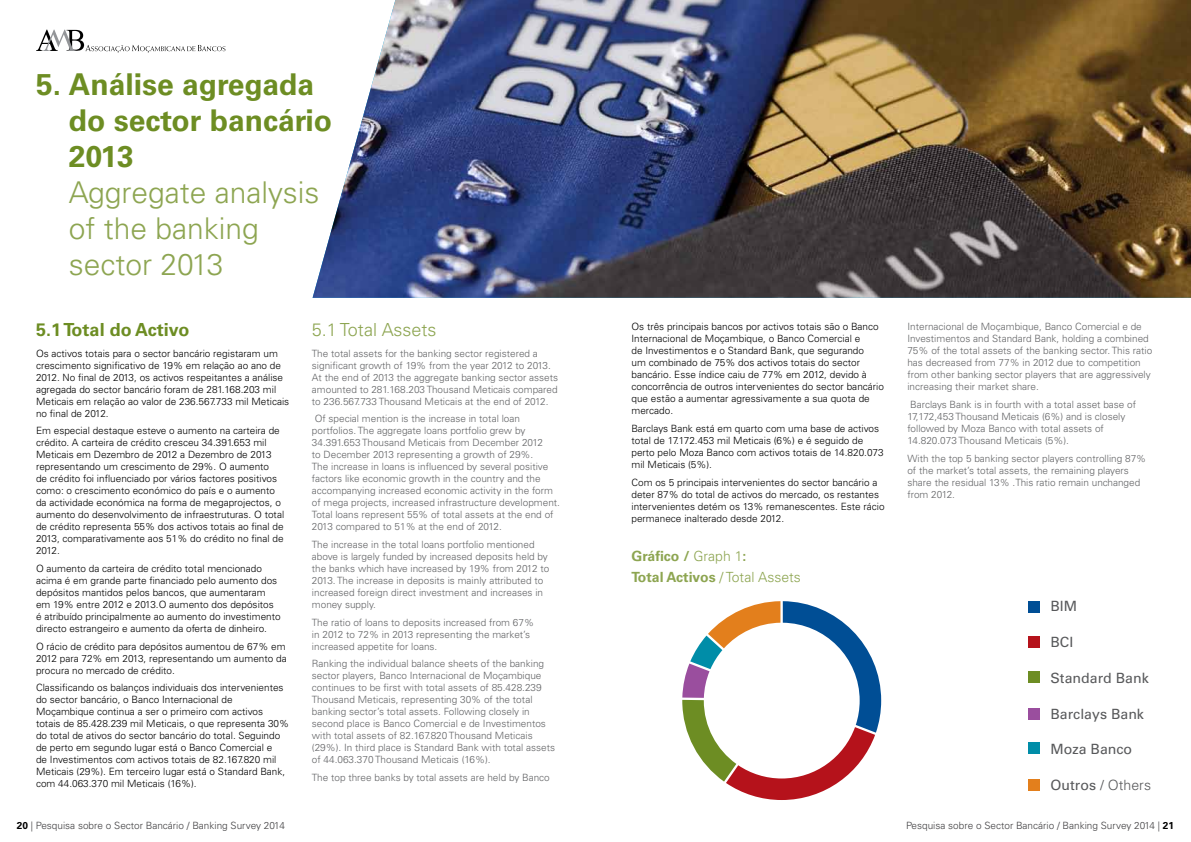
<style>
.page{position:relative;width:1191px;height:842px;background:#fff}
.page>*{position:absolute;margin:0;border:0;box-sizing:border-box;transform-origin:0 0}
.t1{font:300 30px/36px "Univers LT Std";color:#8da551}
.t2{font:700 30px/36px "Univers LT Std";color:#6d8d23}
.t3{font:700 18px "Univers LT Std";color:#6d8d23}
.t4{font:300 18px "Univers LT Std";color:#8da551}
.t5{font:14.1px "Univers LT Std";color:#58595b}
.t6{font:700 14px/21.3px "Univers LT Std";color:#8da551}
.t7{font:300 10px/12px "Univers LT Std";color:#000}
.t8{font:300 10px/12px "Univers LT Std";color:#636466}
.t9{font:300 10px "Univers LT Std";color:#414042}
.s1{font-weight:300}
.s2{font-weight:700;color:#000}
</style>
<div class="page">
<svg style="left:36px;top:30px;width:189px;height:23px"></svg>
<svg style="left:682px;top:601px;width:199px;height:199px"></svg>
<div style="left:1027px;top:601px;width:12px;height:12px;background:#004e95"></div>
<div style="left:1027px;top:636px;width:12px;height:11px;background:#b5121b"></div>
<div style="left:1027px;top:671px;width:12px;height:12px;background:#6d8d23"></div>
<div style="left:1027px;top:708px;width:12px;height:12px;background:#9a4e9e"></div>
<div style="left:1027px;top:742px;width:12px;height:12px;background:#008da8"></div>
<div style="left:1027px;top:779px;width:12px;height:12px;background:#e37f1c"></div>
<img style="left:312px;top:0;width:879px;height:298px">
<h1 class="t2" style="left:69px;top:67px;width:265px;text-indent:-33px">5. Análise agregada do sector bancário<br>2013</h1>
<h1 class="t1" style="left:69px;top:175px;width:252px">Aggregate analysis of the banking sector 2013</h1>
<h2 class="t3" style="left:36px;top:319px;width:155px">5.1 Total do Activo</h2>
<p class="t7" style="left:36px;top:347px;width:255px">Os activos totais para o sector bancário registaram um crescimento significativo de 19% em relação ao ano de 2012. No final de 2013, os activos respeitantes a análise agregada do sector bancário foram de 281.168.203 mil Meticais em relação ao valor de 236.567.733 mil Meticais no final de 2012.</p>
<p class="t7" style="left:36px;top:425px;width:250px">Em especial destaque esteve o aumento na carteira de crédito. A carteira de crédito cresceu 34.391.653 mil Meticais em Dezembro de 2012 a Dezembro de 2013 representando um crescimento de 29%. O aumento<br>de crédito foi influenciado por vários factores positivos como: o crescimento económico do país e o aumento da actividade económica na forma de megaprojectos, o aumento do desenvolvimento de infraestruturas. O total de crédito representa 55% dos activos totais ao final de 2013, comparativamente aos 51% do crédito no final de 2012.</p>
<p class="t7" style="left:36px;top:562px;width:246px">O aumento da carteira de crédito total mencionado acima é em grande parte financiado pelo aumento dos depósitos mantidos pelos bancos, que aumentaram em 19% entre 2012 e 2013.O aumento dos depósitos é atribuído principalmente ao aumento do investimento directo estrangeiro e aumento da oferta de dinheiro.</p>
<p class="t7" style="left:36px;top:640px;width:252px;text-align:justify">O rácio de crédito para depósitos aumentou de 67% em 2012 para 72% em 2013, representando um aumento da procura no mercado de crédito.</p>
<p class="t7" style="left:36px;top:682px;width:255px">Classificando os balanços individuais dos intervenientes do sector bancário, o Banco Internacional de Moçambique continua a ser o primeiro com activos totais de 85.428.239 mil Meticais, o que representa 30% do total de ativos do sector bancário do total. Seguindo de perto em segundo lugar está o Banco Comercial e<br>de Investimentos com activos totais de 82.167.820 mil Meticais (29%). Em terceiro lugar está o Standard Bank, com 44.063.370 mil Meticais (16%).</p>
<h2 class="t4" style="left:312px;top:319px;width:126px">5.1 Total Assets</h2>
<p class="t8" style="left:312px;top:347px;width:248px">The total assets for the banking sector registered a significant growth of 19% from the year 2012 to 2013.<br>At the end of 2013 the aggregate banking sector assets amounted to 281.168.203 Thousand Meticais compared to 236.567.733 Thousand Meticais at the end of 2012.</p>
<p class="t8" style="left:312px;top:413px;width:250px">Of special mention is the increase in total loan portfolios. The aggregate loans portfolio grew by 34.391.653 Thousand Meticais from December 2012<br>to December 2013 representing a growth of 29%.<br>The increase in loans is influenced by several positive factors like economic growth in the country and the accompanying increased economic activity in the form of mega projects, increased infrastructure development.<br>Total loans represent 55% of total assets at the end of 2013 compared to 51% at the end of 2012.</p>
<p class="t8" style="left:312px;top:538px;width:239px">The increase in the total loans portfolio mentioned above is largely funded by increased deposits held by the banks which have increased by 19% from 2012 to 2013. The increase in deposits is mainly attributed to increased foreign direct investment and increases in money supply.</p>
<p class="t8" style="left:312px;top:616px;width:224px">The ratio of loans to deposits increased from 67% in 2012 to 72% in 2013 representing the market’s increased appetite for loans.</p>
<p class="t8" style="left:312px;top:658px;width:245px">Ranking the individual balance sheets of the banking sector players, Banco Internacional de Moçambique continues to be first with total assets of 85.428.239<br>Thousand Meticais, representing 30% of the total banking sector’s total assets. Following closely in second place is Banco Comercial e de Investimentos with total assets of 82.167.820 Thousand Meticais (29%). In third place is Standard Bank with total assets of 44.063.370 Thousand Meticais (16%).</p>
<p class="t8" style="left:312px;top:772px;width:239px">The top three banks by total assets are held by Banco</p>
<p class="t7" style="left:631px;top:321px;width:254px">Os três principais bancos por activos totais são o Banco Internacional de Moçambique, o Banco Comercial e<br>de Investimentos e o Standard Bank, que segurando<br>um combinado de 75% dos activos totais do sector bancário. Esse índice caiu de 77% em 2012, devido à concorrência de outros intervenientes do sector bancário que estão a aumentar agressivamente a sua quota de mercado.</p>
<p class="t7" style="left:631px;top:423px;width:254px">Barclays Bank está em quarto com uma base de activos total de 17.172.453 mil Meticais (6%) e é seguido de perto pelo Moza Banco com activos totais de 14.820.073 mil Meticais (5%).</p>
<p class="t7" style="left:631px;top:476px;width:255px">Com os 5 principais intervenientes do sector bancário a deter 87% do total de activos do mercado, os restantes intervenientes detém os 13% remanescentes. Este rácio permanece inalterado desde 2012.</p>
<h3 class="t6" style="left:631px;top:545px;width:171px">Gráfico / <span class="s1">Graph 1</span>:<br>Total Activos <span class="s1">/ Total Assets</span></h3>
<p class="t8" style="left:907px;top:321px;width:246px">Internacional de Moçambique, Banco Comercial e de Investimentos and Standard Bank, holding a combined 75% of the total assets of the banking sector. This ratio has decreased from 77% in 2012 due to competition from other banking sector players that are aggressively increasing their market share.</p>
<p class="t8" style="left:907px;top:399px;width:230px">Barclays Bank is in fourth with a total asset base of 17,172,453 Thousand Meticais (6%) and is closely followed by Moza Banco with total assets of 14.820.073 Thousand Meticais (5%).</p>
<p class="t8" style="left:907px;top:452px;width:240px">With the top 5 banking sector players controlling 87% of the market’s total assets, the remaining players share the residual 13% .This ratio remain unchanged from 2012.</p>
<h3 class="t5" style="left:1050px;top:598px;width:28px">BIM</h3>
<h3 class="t5" style="left:1050px;top:633px;width:24px">BCI</h3>
<h3 class="t5" style="left:1050px;top:669px;width:100px">Standard Bank</h3>
<h3 class="t5" style="left:1050px;top:705px;width:95px">Barclays Bank</h3>
<h3 class="t5" style="left:1050px;top:741px;width:83px">Moza Banco</h3>
<h3 class="t5" style="left:1050px;top:777px;width:102px">Outros / <span class="s1">Others</span></h3>
<p class="t9" style="left:17px;top:820px;width:269px"><span class="s2">20</span> | Pesquisa sobre o Sector Bancário / Banking Survey 2014</p>
<p class="t9" style="left:906px;top:820px;width:269px">Pesquisa sobre o Sector Bancário / Banking Survey 2014 | <span class="s2">21</span></p>
</div>
